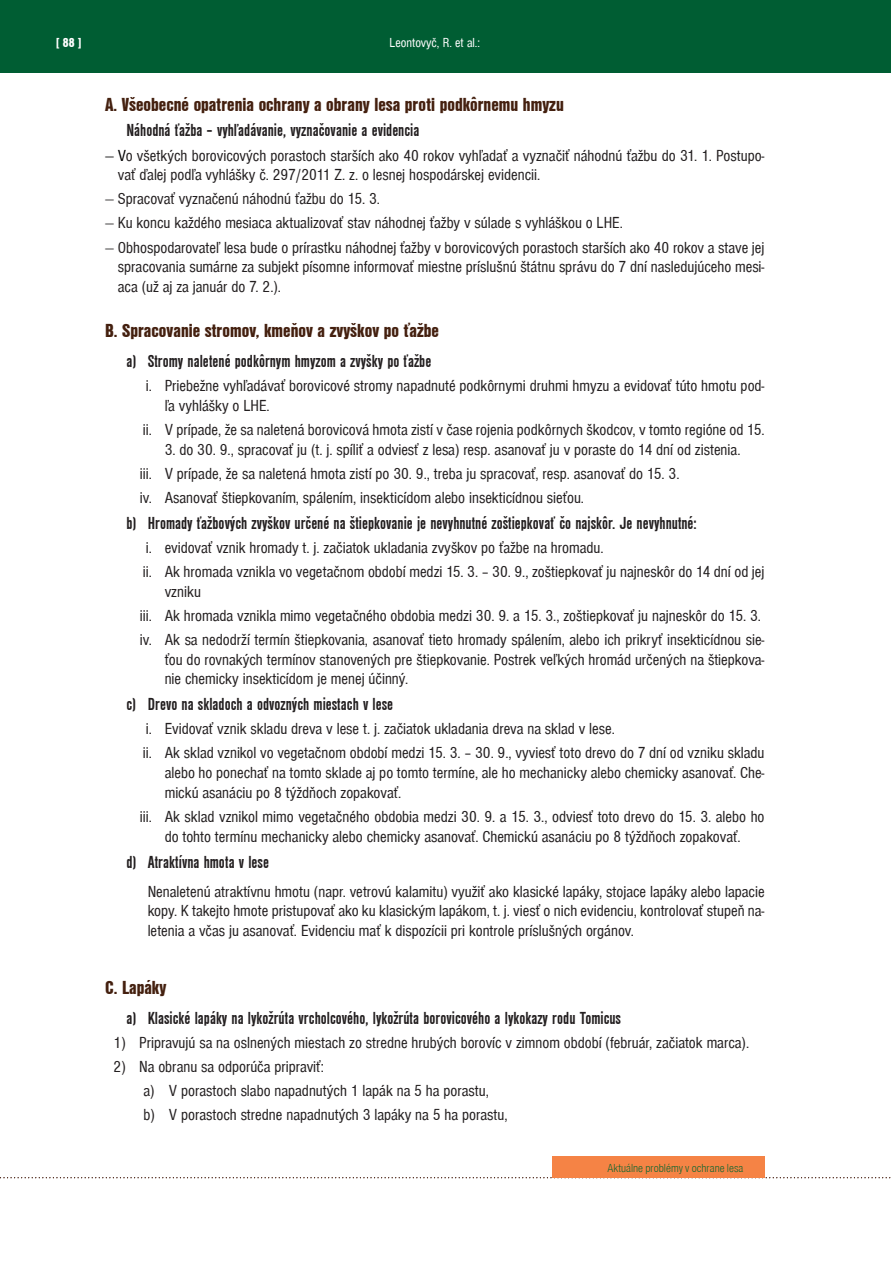
<style>
.page{position:relative;width:891px;height:1261px;background:#fff}
.page>*{position:absolute;margin:0;border:0;box-sizing:border-box;transform-origin:0 0}
.Nadpis_2{font:900 condensed 19.5px "Nimbus Sans DEE";color:#44200f}
.t1{font:700 condensed 18px "Nimbus Sans DEE";color:#231f20}
.Odrazka_normal{font:condensed 16.5px/19.8px "Nimbus Sans DEE";color:#231f20;text-align:justify}
.t2{font:condensed 13.5px "Nimbus Sans DEE";color:#fff}
.t3{font:900 condensed 13.5px "Nimbus Sans DEE";color:#fff}
.t4{font:300 condensed 12px "Nimbus Sans DEE";color:#00652e}
.s1{font-family:"Lido STFCE";font-stretch:normal;color:#000}
.s2{color:#000}
.s3{font-family:"Lido STFCE";font-stretch:normal}
</style>
<div class="page">
<svg style="left:0;top:1177px;width:891px;height:1px"></svg>
<div style="left:552px;top:1155px;width:212px;height:22px;background:#f58345"></div>
<div style="left:0;top:0;width:890px;height:73px;background:#005d33"></div>
<p class="t3" style="left:56px;top:35px;width:27px">[ 88 ]</p>
<p class="t2" style="left:389px;top:35px;width:92px">Leontovyč, R. et al.:</p>
<p class="Nadpis_2" style="left:105px;top:93px;width:460px">A. Všeobecné opatrenia ochrany a obrany lesa proti podkôrnemu hmyzu</p>
<p class="t1" style="left:126px;top:121px;width:294px">Náhodná ťažba – vyhľadávanie, vyznačovanie a evidencia</p>
<p class="Odrazka_normal" style="left:118px;top:145px;width:648px;text-indent:-13px"><span class="s1">–</span> <span class="s2">V</span>o všetkých borovicových porastoch starších ako 40 rokov vyhľadať a vyznačiť náhodnú ťažbu do 31. 1. Postupo&shy;vať ďalej podľa vyhlášky č. 297/2011 Z. z. o lesnej hospodárskej evidencii.</p>
<p class="Odrazka_normal" style="left:105px;top:189px;width:276px"><span class="s3">–</span> Spracovať vyznačenú náhodnú ťažbu do 15. 3.</p>
<p class="Odrazka_normal" style="left:105px;top:213px;width:519px"><span class="s3">–</span> Ku koncu každého mesiaca aktualizovať stav náhodnej ťažby v súlade s vyhláškou o LHE.</p>
<p class="Odrazka_normal" style="left:118px;top:237px;width:648px;text-indent:-13px"><span class="s3">–</span> Obhospodarovateľ lesa bude o prírastku náhodnej ťažby v borovicových porastoch starších ako 40 rokov a stave jej spracovania sumárne za subjekt písomne informovať miestne príslušnú štátnu správu do 7 dní nasledujúceho mesi&shy;aca (už aj za január do 7. 2.).</p>
<p class="Nadpis_2" style="left:105px;top:319px;width:335px">B. Spracovanie stromov, kmeňov a zvyškov po ťažbe</p>
<p class="t1" style="left:126px;top:351px;width:306px">a) Stromy naletené podkôrnym hmyzom a zvyšky po ťažbe</p>
<p class="Odrazka_normal" style="left:165px;top:376px;width:601px;text-indent:-19px">i. Priebežne vyhľadávať borovicové stromy napadnuté podkôrnymi druhmi hmyzu a evidovať túto hmotu pod&shy;ľa vyhlášky o LHE.</p>
<p class="Odrazka_normal" style="left:143px;top:420px;width:623px">ii. V prípade, že sa naletená borovicová hmota zistí v čase rojenia podkôrnych škodcov, v tomto regióne od 15.</p>
<p class="Odrazka_normal" style="left:165px;top:439px;width:577px">3. do 30. 9., spracovať ju (t. j. spíliť a odviesť z lesa) resp. asanovať ju v poraste do 14 dní od zistenia.</p>
<p class="Odrazka_normal" style="left:140px;top:464px;width:541px">iii. V prípade, že sa naletená hmota zistí po 30. 9., treba ju spracovať, resp. asanovať do 15. 3.</p>
<p class="Odrazka_normal" style="left:140px;top:488px;width:446px">iv. Asanovať štiepkovaním, spálením, insekticídom alebo insekticídnou sieťou.</p>
<p class="t1" style="left:126px;top:513px;width:572px">b) Hromady ťažbových zvyškov určené na štiepkovanie je nevyhnutné zoštiepkovať čo najskôr. Je nevyhnutné:</p>
<p class="Odrazka_normal" style="left:146px;top:537px;width:459px">i. evidovať vznik hromady t. j. začiatok ukladania zvyškov po ťažbe na hromadu.</p>
<p class="Odrazka_normal" style="left:165px;top:562px;width:601px;text-indent:-22px">ii. Ak hromada vznikla vo vegetačnom období medzi 15. 3. – 30. 9., zoštiepkovať ju najneskôr do 14 dní od jej vzniku</p>
<p class="Odrazka_normal" style="left:140px;top:605px;width:622px">iii. Ak hromada vznikla mimo vegetačného obdobia medzi 30. 9. a 15. 3., zoštiepkovať ju najneskôr do 15. 3.</p>
<p class="Odrazka_normal" style="left:165px;top:629px;width:601px;text-indent:-25px">iv. Ak sa nedodrží termín štiepkovania, asanovať tieto hromady spálením, alebo ich prikryť insekticídnou sie&shy;ťou do rovnakých termínov stanovených pre štiepkovanie. Postrek veľkých hromád určených na štiepkova&shy;nie chemicky insekticídom je menej účinný.</p>
<p class="t1" style="left:126px;top:694px;width:268px">c) Drevo na skladoch a odvozných miestach v lese</p>
<p class="Odrazka_normal" style="left:146px;top:719px;width:470px">i. Evidovať vznik skladu dreva v lese t. j. začiatok ukladania dreva na sklad v lese.</p>
<p class="Odrazka_normal" style="left:165px;top:743px;width:601px;text-indent:-22px">ii. Ak sklad vznikol vo vegetačnom období medzi 15. 3. – 30. 9., vyviesť toto drevo do 7 dní od vzniku skladu alebo ho ponechať na tomto sklade aj po tomto termíne, ale ho mechanicky alebo chemicky asanovať. Che&shy;mickú asanáciu po 8 týždňoch zopakovať.</p>
<p class="Odrazka_normal" style="left:140px;top:807px;width:626px;text-align:center">iii. Ak sklad vznikol mimo vegetačného obdobia medzi 30. 9. a 15. 3., odviesť toto drevo do 15. 3. alebo ho do tohto termínu mechanicky alebo chemicky asanovať. Chemickú asanáciu po 8 týždňoch zopakovať.</p>
<p class="t1" style="left:126px;top:852px;width:144px">d) Atraktívna hmota v lese</p>
<p class="Odrazka_normal" style="left:148px;top:881px;width:618px">Nenaletenú atraktívnu hmotu (napr. vetrovú kalamitu) využiť ako klasické lapáky, stojace lapáky alebo lapacie kopy. K takejto hmote pristupovať ako ku klasickým lapákom, t. j. viesť o nich evidenciu, kontrolovať stupeň na&shy;letenia a včas ju asanovať. Evidenciu mať k dispozícii pri kontrole príslušných orgánov.</p>
<p class="Nadpis_2" style="left:105px;top:976px;width:63px">C. Lapáky</p>
<p class="t1" style="left:126px;top:1008px;width:496px">a) Klasické lapáky na lykožrúta vrcholcového, lykožrúta borovicového a lykokazy rodu Tomicus</p>
<p class="Odrazka_normal" style="left:114px;top:1032px;width:637px">1) Pripravujú sa na oslnených miestach zo stredne hrubých borovíc v zimnom období (február, začiatok marca).</p>
<p class="Odrazka_normal" style="left:114px;top:1056px;width:212px">2) Na obranu sa odporúča pripraviť:</p>
<p class="Odrazka_normal" style="left:143px;top:1080px;width:347px">a) V porastoch slabo napadnutých 1 lapák na 5 ha porastu,</p>
<p class="Odrazka_normal" style="left:143px;top:1104px;width:365px">b) V porastoch stredne napadnutých 3 lapáky na 5 ha porastu,</p>
<p class="t4" style="left:607px;top:1161px;width:137px">Aktuálne problémy v ochrane lesa</p>
</div>
